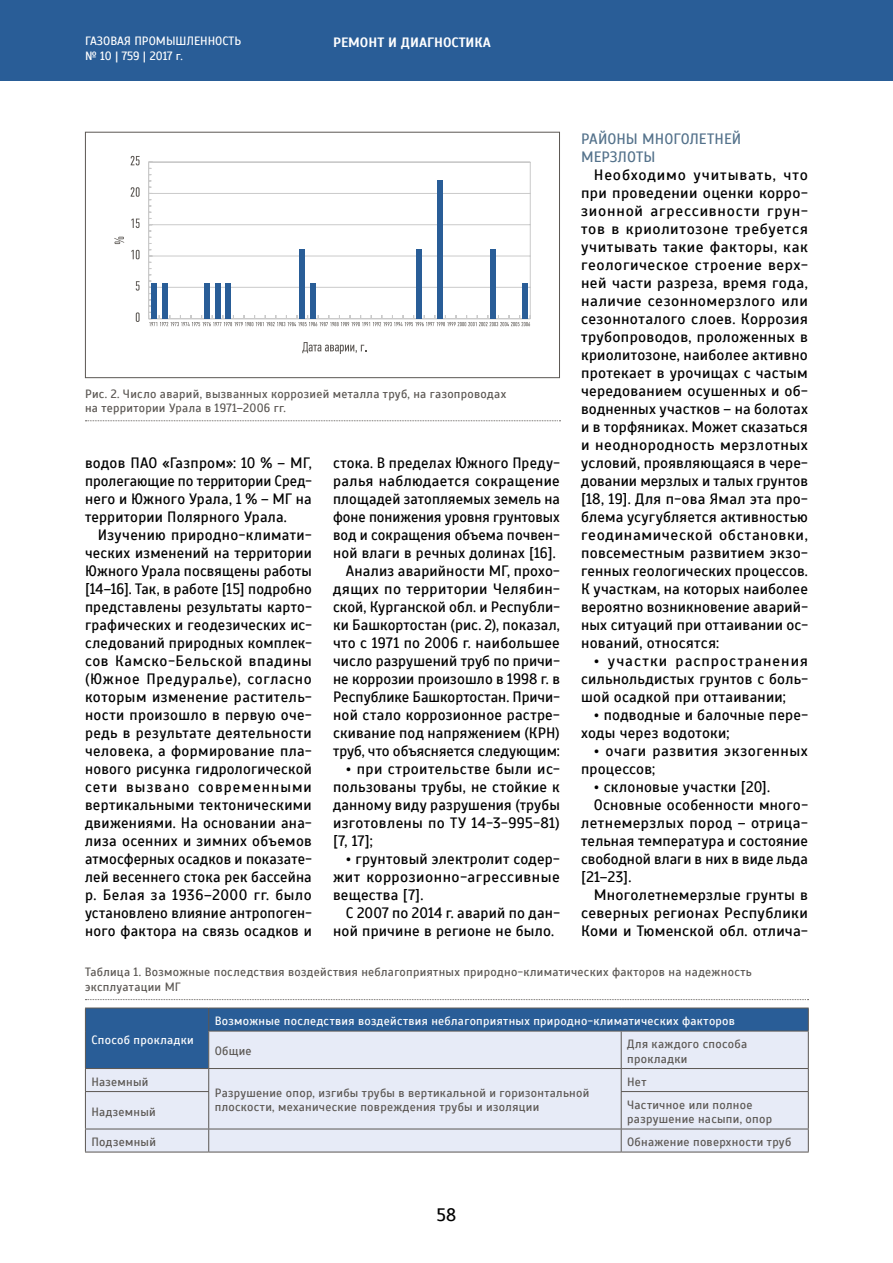
<style>
.page{position:relative;width:893px;height:1263px;background:#fff}
.page>*{position:absolute;margin:0;border:0;box-sizing:border-box;transform-origin:0 0}
.t1{font:18px "Scada";color:#000}
.t2{font:15px/18px "Scada";letter-spacing:.015em;color:#000;text-align:justify}
.t3{font:15px/18px "Scada";letter-spacing:.035em;color:#000}
.t4{font:15px/18px "Scada";letter-spacing:.005em;color:#54728b}
.t5{font:700 13.5px "Scada";color:#fff}
.t6{font:12px/14.4px "Scada";letter-spacing:.025em;color:#5b5753}
.t7{font:12px "Scada";letter-spacing:.025em;color:#fff}
.t8{font:12px/14.4px "Scada";color:#fff}
</style>
<div class="page">
<div style="left:0;top:0;width:893px;height:81px;background:#295d97"></div>
<svg style="left:114px;top:237px;width:10px;height:7px"></svg>
<svg style="left:148px;top:161px;width:383px;height:158px"></svg>
<div style="left:522px;top:284px;width:6px;height:35px;background:#295d97"></div>
<div style="left:490px;top:249px;width:6px;height:70px;background:#295d97"></div>
<div style="left:437px;top:180px;width:6px;height:139px;background:#295d97"></div>
<div style="left:416px;top:249px;width:6px;height:70px;background:#295d97"></div>
<div style="left:310px;top:284px;width:6px;height:35px;background:#295d97"></div>
<div style="left:300px;top:249px;width:5px;height:70px;background:#295d97"></div>
<div style="left:225px;top:284px;width:6px;height:35px;background:#295d97"></div>
<div style="left:215px;top:284px;width:5px;height:35px;background:#295d97"></div>
<div style="left:204px;top:284px;width:6px;height:35px;background:#295d97"></div>
<div style="left:162px;top:284px;width:5px;height:35px;background:#295d97"></div>
<div style="left:151px;top:284px;width:6px;height:35px;background:#295d97"></div>
<svg style="left:149px;top:322px;width:381px;height:4px"></svg>
<svg style="left:136px;top:312px;width:4px;height:10px"></svg>
<svg style="left:136px;top:281px;width:4px;height:10px"></svg>
<svg style="left:131px;top:250px;width:9px;height:9px"></svg>
<svg style="left:131px;top:219px;width:9px;height:9px"></svg>
<svg style="left:131px;top:187px;width:9px;height:10px"></svg>
<svg style="left:131px;top:156px;width:9px;height:9px"></svg>
<svg style="left:302px;top:342px;width:64px;height:12px"></svg>
<div style="left:85px;top:132px;width:475px;height:246px;border:1px solid #5b5753"></div>
<svg style="left:85px;top:420px;width:475px;height:1px"></svg>
<svg style="left:85px;top:999px;width:723px;height:1px"></svg>
<div style="left:86px;top:1091px;width:722px;height:61px;background:#e7ebf7"></div>
<hr style="left:85px;top:1091px;width:124px;height:1px;background:#5b5753">
<hr style="left:85px;top:1092px;width:1px;height:36px;background:#5b5753">
<hr style="left:208px;top:1092px;width:1px;height:36px;background:#5b5753">
<hr style="left:621px;top:1091px;width:188px;height:1px;background:#5b5753">
<hr style="left:621px;top:1092px;width:1px;height:36px;background:#5b5753">
<hr style="left:808px;top:1092px;width:1px;height:36px;background:#5b5753">
<hr style="left:85px;top:1128px;width:124px;height:1px;background:#5b5753">
<svg style="left:85px;top:1129px;width:1px;height:23px"></svg>
<hr style="left:85px;top:1152px;width:124px;height:1px;background:#5b5753">
<hr style="left:209px;top:1128px;width:412px;height:1px;background:#5b5753">
<svg style="left:208px;top:1129px;width:1px;height:23px"></svg>
<hr style="left:209px;top:1152px;width:412px;height:1px;background:#5b5753">
<hr style="left:621px;top:1128px;width:188px;height:1px;background:#5b5753">
<svg style="left:621px;top:1129px;width:1px;height:23px"></svg>
<svg style="left:808px;top:1129px;width:1px;height:23px"></svg>
<hr style="left:621px;top:1152px;width:188px;height:1px;background:#5b5753">
<svg style="left:85px;top:1008px;width:724px;height:83px;background:#a1b5d0"></svg>
<hr style="left:621px;top:1031px;width:188px;height:1px;background:#5b5753">
<p class="t8" style="left:85px;top:34px;width:158px">ГАЗОВАЯ ПРОМЫШЛЕННОСТЬ № 10 | 759 | 2017 г.</p>
<p class="t5" style="left:333px;top:34px;width:159px">РЕМОНТ И ДИАГНОСТИКА</p>
<p class="t6" style="left:85px;top:386px;width:423px">Рис. 2. Число аварий, вызванных коррозией металла труб, на газопроводах на территории Урала в 1971–2006 гг.</p>
<p class="t2" style="left:85px;top:454px;width:228px">водов ПАО «Газпром»: 10 % – МГ, пролегающие по территории Сред&shy;него и Южного Урала, 1 % – МГ на территории Полярного Урала.</p>
<p class="t2" style="left:85px;top:526px;width:228px;text-indent:13px">Изучению природно-климати&shy;ческих изменений на территории Южного Урала посвящены работы [14–16]. Так, в работе [15] подробно представлены результаты карто&shy;графических и геодезических ис&shy;следований природных комплек&shy;сов Камско-Бельской впадины (Южное Предуралье), согласно которым изменение раститель&shy;ности произошло в первую оче&shy;редь в результате деятельности человека, а формирование пла&shy;нового рисунка гидрологической сети вызвано современными вертикальными тектоническими движениями. На основании ана&shy;лиза осенних и зимних объемов атмосферных осадков и показате&shy;лей весеннего стока рек бассейна р. Белая за 1936–2000 гг. было установлено влияние антропоген&shy;ного фактора на связь осадков и</p>
<p class="t2" style="left:333px;top:454px;width:228px;text-align:right">стока. В пределах Южного Преду&shy;ралья наблюдается сокращение площадей затопляемых земель на фоне понижения уровня грунтовых вод и сокращения объема почвен&shy;ной влаги в речных долинах [16].<br>Анализ аварийности МГ, прохо&shy;дящих по территории Челябин&shy;ской, Курганской обл. и Республи&shy;ки Башкортостан (рис. 2), показал, что с 1971 по 2006 г. наибольшее число разрушений труб по причи&shy;не коррозии произошло в 1998 г. в<br>Республике Башкортостан. Причи&shy;ной стало коррозионное растре&shy;скивание под напряжением (КРН) труб, что объясняется следующим:</p>
<p class="t2" style="left:333px;top:760px;width:228px;text-indent:13px">• при строительстве были ис&shy;пользованы трубы, не стойкие к данному виду разрушения (трубы изготовлены по ТУ 14-3-995-81) [7, 17];</p>
<p class="t2" style="left:333px;top:850px;width:228px;text-indent:13px">• грунтовый электролит содер&shy;жит коррозионно-агрессивные вещества [7].</p>
<p class="t2" style="left:333px;top:904px;width:228px;text-indent:13px">С 2007 по 2014 г. аварий по дан&shy;ной причине в регионе не было.</p>
<p class="t4" style="left:581px;top:130px;width:162px">РАЙОНЫ МНОГОЛЕТНЕЙ<br>МЕРЗЛОТЫ</p>
<p class="t2" style="left:581px;top:166px;width:228px;text-indent:13px">Необходимо учитывать, что при проведении оценки корро&shy;зионной агрессивности грун&shy;тов в криолитозоне требуется учитывать такие факторы, как геологическое строение верх&shy;ней части разреза, время года, наличие сезонномерзлого или сезонноталого слоев. Коррозия трубопроводов, проложенных в криолитозоне, наиболее активно протекает в урочищах с частым чередованием осушенных и об&shy;водненных участков – на болотах и в торфяниках. Может сказаться и неоднородность мерзлотных условий, проявляющаяся в чере&shy;довании мерзлых и талых грунтов [18, 19]. Для п-ова Ямал эта про&shy;блема усугубляется активностью геодинамической обстановки, повсеместным развитием экзо&shy;генных геологических процессов.<br>К участкам, на которых наиболее вероятно возникновение аварий&shy;ных ситуаций при оттаивании ос&shy;нований, относятся:</p>
<p class="t2" style="left:581px;top:652px;width:228px;text-indent:13px">• участки распространения сильнольдистых грунтов с боль&shy;шой осадкой при оттаивании;</p>
<p class="t2" style="left:581px;top:706px;width:228px;text-indent:13px">• подводные и балочные пере&shy;ходы через водотоки;</p>
<p class="t3" style="left:581px;top:742px;width:228px;text-indent:13px">• очаги развития экзогенных процессов;</p>
<p class="t2" style="left:594px;top:778px;width:178px">• склоновые участки [20].</p>
<p class="t2" style="left:594px;top:796px;width:216px">Основные особенности много-</p>
<p class="t2" style="left:581px;top:814px;width:228px">летнемерзлых пород – отрица-</p>
<p class="t2" style="left:581px;top:832px;width:228px">тельная температура и состояние</p>
<p class="t2" style="left:581px;top:850px;width:228px">свободной влаги в них в виде льда</p>
<p class="t2" style="left:581px;top:868px;width:52px">[21–23].</p>
<p class="t2" style="left:594px;top:886px;width:215px">Многолетнемерзлые грунты в</p>
<p class="t2" style="left:581px;top:904px;width:228px">северных регионах Республики</p>
<p class="t2" style="left:581px;top:922px;width:228px">Коми и Тюменской обл. отлича-</p>
<p class="t6" style="left:85px;top:965px;width:668px">Таблица 1. Возможные последствия воздействия неблагоприятных природно-климатических факторов на надежность эксплуатации МГ</p>
<p class="t7" style="left:91px;top:1033px;width:104px">Способ прокладки</p>
<p class="t6" style="left:91px;top:1074px;width:59px">Наземный</p>
<p class="t7" style="left:215px;top:1014px;width:522px">Возможные последствия воздействия неблагоприятных природно-климатических факторов</p>
<p class="t6" style="left:215px;top:1044px;width:38px">Общие</p>
<p class="t6" style="left:627px;top:1037px;width:121px">Для каждого способа прокладки</p>
<p class="t6" style="left:627px;top:1074px;width:21px">Нет</p>
<p class="t6" style="left:215px;top:1086px;width:376px">Разрушение опор, изгибы трубы в вертикальной и горизонтальной плоскости, механические повреждения трубы и изоляции</p>
<p class="t6" style="left:91px;top:1105px;width:66px">Надземный</p>
<p class="t6" style="left:627px;top:1097px;width:146px">Частичное или полное разрушение насыпи, опор</p>
<p class="t6" style="left:91px;top:1135px;width:66px">Подземный</p>
<p class="t6" style="left:627px;top:1135px;width:166px">Обнажение поверхности труб</p>
<p class="t1" style="left:437px;top:1204px;width:21px">58</p>
</div>
